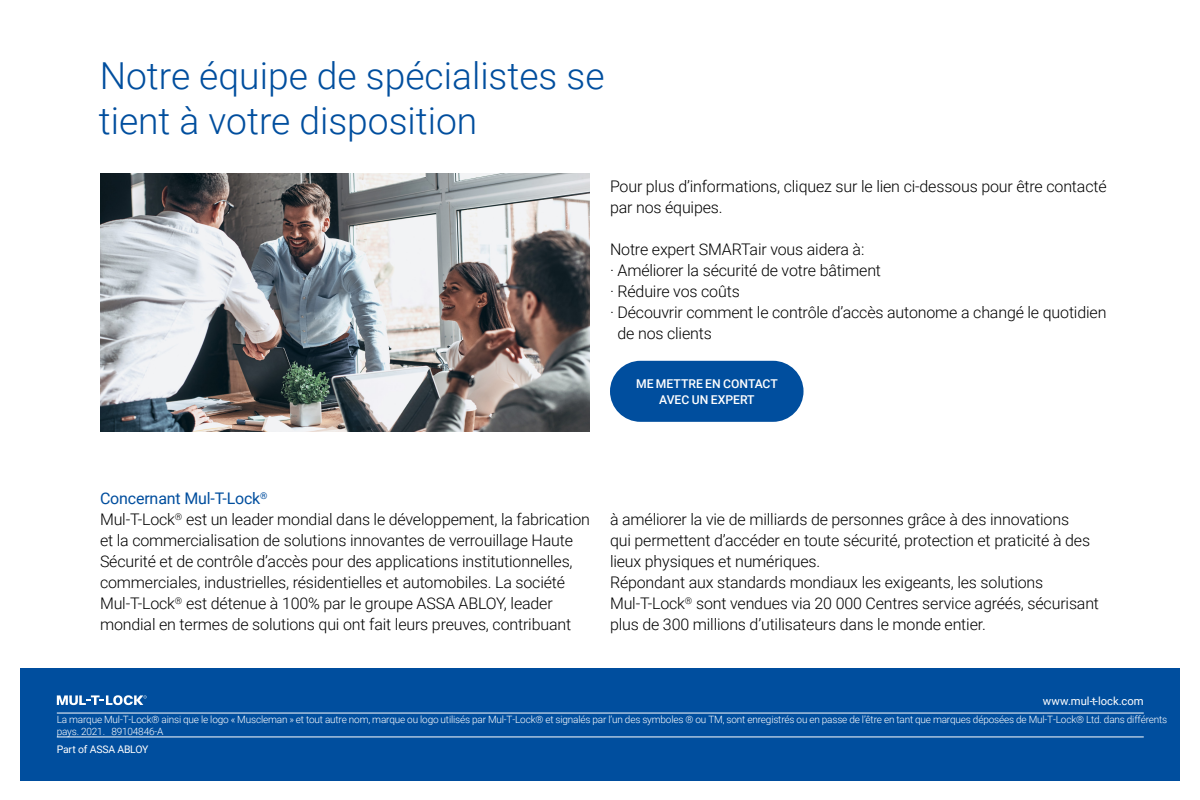
<style>
.page{position:relative;width:1200px;height:800px;background:#fff}
.page>*{position:absolute;margin:0;border:0;box-sizing:border-box;transform-origin:0 0}
.t1{font:300 37.2px/44.6px "Roboto";color:#004e9e}
.t2{font:300 16px/21px "Roboto";letter-spacing:-.01em;color:#000}
.t3{font:500 12.2px/15.6px "Roboto";color:#fff;text-align:center}
.t4{font:11.3px "Roboto";color:#fff}
.t5{font:10.4px "Roboto";letter-spacing:-.02em;color:#fff}
.t6{font:300 10px/12.1px "Roboto";letter-spacing:-.02em;color:#fff}
.s1{font-weight:400;color:#004e9e}
</style>
<div class="page">
<img style="left:100px;top:173px;width:490px;height:259px">
<div style="left:610px;top:361px;width:194px;height:61px;background:#004e9e;border-radius:31px"></div>
<div style="left:20px;top:668px;width:1160px;height:112px;background:#004e9e"></div>
<hr style="left:57px;top:713px;width:1087px;height:1px;background:#fff">
<hr style="left:57px;top:737px;width:1087px;height:1px;background:#fff">
<svg style="left:57px;top:695px;width:90px;height:10px"></svg>
<h1 class="t1" style="left:99px;top:52px;width:507px">Notre équipe de spécialistes se tient à votre disposition</h1>
<p class="t2" style="left:610px;top:175px;width:498px">Pour plus d’informations, cliquez sur le lien ci-dessous pour être contacté par nos équipes.</p>
<p class="t2" style="left:610px;top:238px;width:256px">Notre expert SMARTair vous aidera à:</p>
<p class="t2" style="left:610px;top:259px;width:273px">· Améliorer la sécurité de votre bâtiment</p>
<p class="t2" style="left:610px;top:280px;width:131px">· Réduire vos coûts</p>
<p class="t2" style="left:610px;top:301px;width:498px">· Découvrir comment le contrôle d’accès autonome a changé le quotidien</p>
<p class="t2" style="left:618px;top:322px;width:96px">de nos clients</p>
<p class="t3" style="left:636px;top:375px;width:143px">ME METTRE EN CONTACT<br>AVEC UN EXPERT</p>
<p class="t2" style="left:100px;top:488px;width:491px"><span class="s1">Concernant Mul-T-Lock</span><sup>®<br></sup>Mul-T-Lock<sup>®</sup> est un leader mondial dans le développement, la fabrication et la commercialisation de solutions innovantes de verrouillage Haute Sécurité et de contrôle d’accès pour des applications institutionnelles, commerciales, industrielles, résidentielles et automobiles. La société Mul-T-Lock<sup>®</sup> est détenue à 100% par le groupe ASSA ABLOY, leader mondial en termes de solutions qui ont fait leurs preuves, contribuant</p>
<p class="t2" style="left:610px;top:508px;width:491px">à améliorer la vie de milliards de personnes grâce à des innovations<br>qui permettent d’accéder en toute sécurité, protection et praticité à des lieux physiques et numériques.<br>Répondant aux standards mondiaux les exigeants, les solutions Mul-T-Lock<sup>®</sup> sont vendues via 20 000 Centres service agréés, sécurisant plus de 300 millions d’utilisateurs dans le monde entier.</p>
<p class="t4" style="left:1043px;top:693px;width:103px">www.mul-t-lock.com</p>
<p class="t6" style="left:57px;top:713px;width:1112px">La marque Mul-T-Lock® ainsi que le logo « Muscleman » et tout autre nom, marque ou logo utilisés par Mul-T-Lock® et signalés par l’un des symboles ® ou TM, sont enregistrés ou en passe de l’être en tant que marques déposées de Mul-T-Lock® Ltd. dans différents pays. 2021. 89104846-A</p>
<p class="t5" style="left:57px;top:742px;width:93px">Part of ASSA ABLOY</p>
</div>
